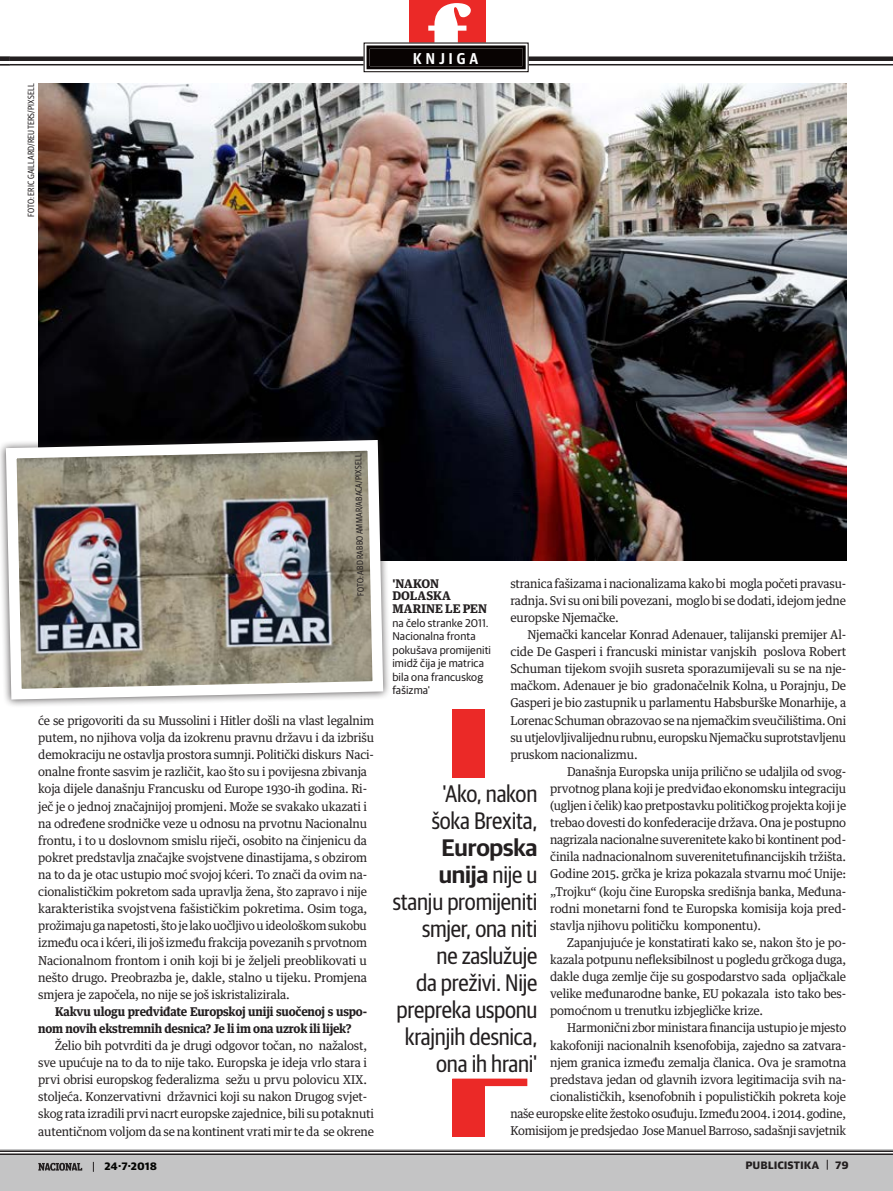
<style>
.page{position:relative;width:893px;height:1191px;background:#fff}
.page>*{position:absolute;margin:0;border:0;box-sizing:border-box;transform-origin:0 0}
.Paragraph_Style_8{font:24px/27px "Guardian Sans Cond";letter-spacing:-.01em;color:#231f20;text-align:right}
.t1{font:600 15.75px "Guardian Sans Cond";letter-spacing:.255em;color:#fff}
.Body_text{font:12.15px/17.1px "Guardian Text Egyp";letter-spacing:-.015em;color:#231f20;text-align:justify;scale:.96 1}
.Body_text-2{font:12.15px/17.1px "Guardian Text Egyp";letter-spacing:-.015em;color:#231f20;text-align:right;scale:.95 1}
.Body_text-3{font:700 12.15px/17.1px "Guardian Text Egyp";letter-spacing:-.015em;color:#231f20;scale:.96 1}
.t2{font:900 12.15px "Guardian Text Sans";letter-spacing:-.01em;color:#231f20}
.t3{font:900 12.15px "Guardian Text Sans";letter-spacing:-.005em;color:#040503}
._1potpis_02{font:700 12px/12px "Guardian Text Egyp";letter-spacing:.01em;color:#231f20}
._1potpis_02-2{font:11.25px/13.5px "Guardian Sans";letter-spacing:.01em;color:#231f20}
.t4{font:9px "Guardian Sans Cond";letter-spacing:.01em;color:#231f20}
.s1{font-family:"Guardian Sans";font-weight:600}
</style>
<div class="page">
<div style="left:409px;top:0;width:77px;height:51px;background:#eb2927"></div>
<div style="left:0;top:1149px;width:893px;height:42px;background:#c4c4c5"></div>
<div style="left:0;top:56px;width:893px;height:5px;background:#231f20"></div>
<hr style="left:0;top:64px;width:893px;height:1px;background:#231f20">
<div style="left:0;top:1150px;width:893px;height:5px;background:#fff"></div>
<hr style="left:0;top:1150px;width:893px;height:2px;background:#231f20">
<hr style="left:0;top:1153px;width:893px;height:2px;background:#231f20">
<svg style="left:363px;top:3px;width:166px;height:70px"></svg>
<div style="left:367px;top:45px;width:159px;height:24px;border:3px solid #080302"></div>
<svg style="left:38px;top:1162px;width:44px;height:8px"></svg>
<div style="left:452px;top:709px;width:33px;height:427px;background:#eb2927"></div>
<div style="left:384px;top:778px;width:158px;height:300px;background:#fff"></div>
<div style="left:452px;top:1078px;width:75px;height:8px;background:#eb2927"></div>
<img style="left:38px;top:83px;width:808px;height:477px">
<div style="left:0;top:432px;width:391px;height:276px;background:#231f20;opacity:.75"></div>
<img style="left:1px;top:434px;width:388px;height:271px">
<p class="t4" style="left:25px;top:217px;width:135px;rotate:-90deg">FOTO: ERIC GAILLARD/REUTERS/PIXSELL</p>
<p class="t1" style="left:413px;top:47px;width:66px">KNJIGA</p>
<p class="t4" style="left:354px;top:596px;width:144px;rotate:-91deg">FOTO: ABD RABBO AMMAR/ABACA/PIXSELL</p>
<p class="Body_text" style="left:38px;top:711px;width:351px;text-align:left">će se prigovoriti da su Mussolini i Hitler došli na vlast legalnim putem, no njihova volja da izokrenu pravnu državu i da izbrišu demokraciju ne ostavlja prostora sumnji. Politički diskurs Naci&shy;onalne fronte sasvim je različit, kao što su i povijesna zbivanja koja dijele današnju Francusku od Europe 1930-ih godina. Ri&shy;ječ je o jednoj značajnijoj promjeni. Može se svakako ukazati i na određene srodničke veze u odnosu na prvotnu Nacionalnu frontu, i to u doslovnom smislu riječi, osobito na činjenicu da pokret predstavlja značajke svojstvene dinastijama, s obzirom na to da je otac ustupio moć svojoj kćeri. To znači da ovim na&shy;cionalističkim pokretom sada upravlja žena, što zapravo i nije karakteristika svojstvena fašističkim pokretima. Osim toga, prožimaju ga napetosti, što je lako uočljivo u ideološkom sukobu između oca i kćeri, ili još između frakcija povezanih s prvotnom Nacionalnom frontom i onih koji bi je željeli preoblikovati u nešto drugo. Preobrazba je, dakle, stalno u tijeku. Promjena smjera je započela, no nije se još iskristalizirala.</p>
<p class="Body_text-3" style="left:38px;top:1001px;width:344px;text-indent:17px">Kakvu ulogu predviđate Europskoj uniji suočenoj s uspo&shy;nom novih ekstremnih desnica? Je li im ona uzrok ili lijek?</p>
<p class="Body_text" style="left:38px;top:1035px;width:351px;text-align:left;text-indent:17px">Želio bih potvrditi da je drugi odgovor točan, no nažalost, sve upućuje na to da to nije tako. Europska je ideja vrlo stara i prvi obrisi europskog federalizma sežu u prvu polovicu XIX. stoljeća. Konzervativni državnici koji su nakon Drugog svjet&shy;skog rata izradili prvi nacrt europske zajednice, bili su potaknuti autentičnom voljom da se na kontinent vrati mir te da se okrene</p>
<p class="Body_text" style="left:510px;top:573px;width:351px">stranica fašizama i nacionalizama kako bi mogla početi pravasu&shy;radnja. Svi su oni bili povezani, moglo bi se dodati, idejom jedne europske Njemačke.</p>
<p class="Body_text" style="left:510px;top:625px;width:351px;text-indent:17px">Njemački kancelar Konrad Adenauer, talijanski premijer Al&shy;cide De Gasperi i francuski ministar vanjskih poslova Robert Schuman tijekom svojih susreta sporazumijevali su se na nje&shy;mačkom. Adenauer je bio gradonačelnik Kolna, u Porajnju, De Gasperi je bio zastupnik u parlamentu Habsburške Monarhije, a Lorenac Schuman obrazovao se na njemačkim sveučilištima. Oni su utjelovljivalijednu rubnu, europsku Njemačku suprotstavljenu pruskom nacionalizmu.</p>
<p class="Body_text" style="left:550px;top:761px;width:310px;text-indent:17px">Današnja Europska unija prilično se udaljila od svog&shy;prvotnog plana koji je predviđao ekonomsku integraciju (ugljen i čelik) kao pretpostavku političkog projekta koji je trebao dovesti do konfederacije država. Ona je postupno nagrizala nacionalne suverenitete kako bi kontinent pod&shy;činila nadnacionalnom suverenitetufinancijskih tržišta.<br>Godine 2015. grčka je kriza pokazala stvarnu moć Unije: „Trojku“ (koju čine Europska središnja banka, Međuna&shy;rodni monetarni fond te Europska komisija koja pred&shy;stavlja njihovu političku komponentu).</p>
<p class="Body_text" style="left:550px;top:932px;width:310px;text-indent:17px">Zapanjujuće je konstatirati kako se, nakon što je po&shy;kazala potpunu nefleksibilnost u pogledu grčkoga duga, dakle duga zemlje čije su gospodarstvo sada opljačkale velike međunarodne banke, EU pokazala isto tako bes&shy;pomoćnom u trenutku izbjegličke krize.</p>
<p class="Body_text-2" style="left:510px;top:1018px;width:355px">Harmonični zbor ministara financija ustupio je mjesto kakofoniji nacionalnih ksenofobija, zajedno sa zatvara-<br>njem granica između zemalja članica. Ova je sramotna predstava jedan od glavnih izvora legitimacija svih na&shy;cionalističkih, ksenofobnih i populističkih pokreta koje<br>naše europske elite žestoko osuđuju. Između 2004. i 2014. godine, Komisijom je predsjedao Jose Manuel Barroso, sadašnji savjetnik</p>
<p class="_1potpis_02" style="left:392px;top:576px;width:60px">'NAKON<br>DOLASKA</p>
<p class="_1potpis_02" style="left:392px;top:601px;width:96px">MARINE LE PEN</p>
<p class="_1potpis_02-2" style="left:392px;top:615px;width:100px">na čelo stranke 2011.<br>Nacionalna fronta pokušava promijeniti</p>
<p class="_1potpis_02-2" style="left:392px;top:655px;width:93px;text-align:justify">imidž čija je matrica bila ona francuskog fašizma'</p>
<p class="Paragraph_Style_8" style="left:393px;top:778px;width:146px">'Ako, nakon<br>šoka Brexita,<br><span class="s1">Europska unija</span> nije u stanju promijeniti</p>
<p class="Paragraph_Style_8" style="left:397px;top:913px;width:142px">smjer, ona niti ne zaslužuje<br>da preživi. Nije prepreka usponu</p>
<p class="Paragraph_Style_8" style="left:405px;top:1021px;width:134px">krajnjih desnica, ona ih hrani'</p>
<p class="t3" style="left:105px;top:1155px;width:54px">24·7·2018</p>
<p class="t2" style="left:745px;top:1154px;width:76px">PUBLICISTIKA</p>
<p class="t2" style="left:835px;top:1154px;width:15px">79</p>
</div>
